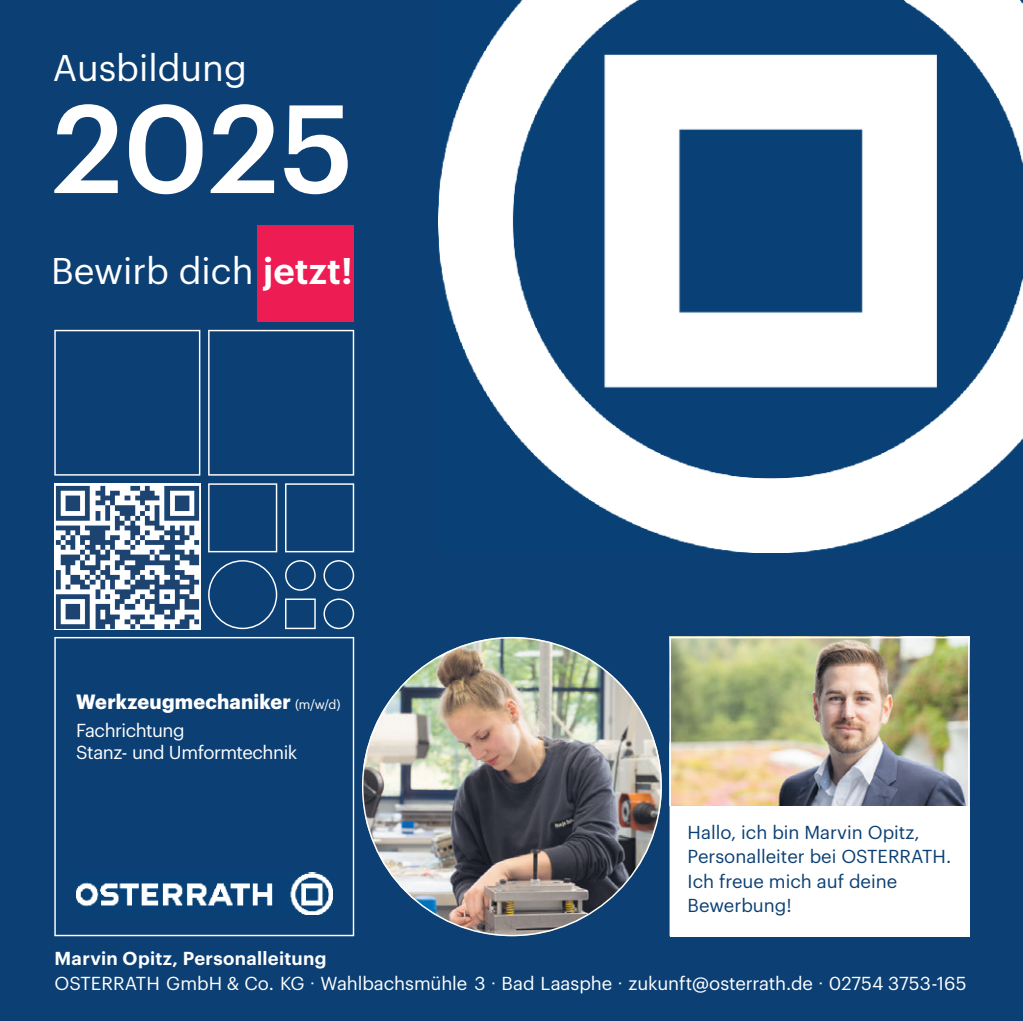
<style>
.page{position:relative;width:1023px;height:1021px;background:#fff}
.page>*{position:absolute;margin:0;border:0;box-sizing:border-box;transform-origin:0 0}
.t1{font:500 122.4px "Graphik";color:#fff}
.t2{font:36.4px "Graphik";color:#fff}
.t3{font:700 20.4px "Graphik";letter-spacing:.01em;color:#fff}
.t4{font:18.4px/25.6px "Graphik";letter-spacing:-.01em;color:#fff}
.t5{font:18.4px/24.4px "Graphik";color:#0c4074}
.s1{font-weight:600}
.s2{font-weight:400;font-size:12.8px}
.s3{font-family:"Arial"}
</style>
<div class="page">
<div style="left:0;top:0;width:1022px;height:1020px;background:#0c4074"></div>
<img style="left:362px;top:637px;width:299px;height:299px">
<svg style="left:54px;top:637px;width:300px;height:299px"></svg>
<img style="left:669px;top:637px;width:300px;height:299px">
<img style="left:76px;top:872px;width:256px;height:42px">
<svg style="left:54px;top:330px;width:146px;height:145px"></svg>
<svg style="left:208px;top:330px;width:146px;height:145px"></svg>
<svg style="left:323px;top:598px;width:31px;height:31px"></svg>
<svg style="left:285px;top:598px;width:31px;height:31px"></svg>
<svg style="left:208px;top:560px;width:69px;height:69px"></svg>
<svg style="left:208px;top:483px;width:69px;height:69px"></svg>
<svg style="left:323px;top:560px;width:31px;height:30px"></svg>
<svg style="left:285px;top:560px;width:31px;height:30px"></svg>
<svg style="left:285px;top:483px;width:69px;height:69px"></svg>
<div style="left:257px;top:225px;width:97px;height:97px;background:#ed1d53"></div>
<svg style="left:54px;top:483px;width:146px;height:146px;background:#8ea1b8"></svg>
<img style="left:438px;top:0;width:584px;height:552px">
<p class="t2" style="left:53px;top:41px;width:195px">Ausbildung</p>
<p class="t1" style="left:52px;top:55px;width:303px">2025</p>
<p class="t2" style="left:51px;top:244px;width:303px">Bewirb dich <span class="s1">jetzt!</span></p>
<p class="t3" style="left:76px;top:685px;width:266px">Werkzeugmechaniker <span class="s2">(m/w/d)</span></p>
<p class="t4" style="left:76px;top:717px;width:223px;line-height:22px">Fachrichtung<br>Stanz- und Umformtechnik</p>
<p class="t5" style="left:687px;top:818px;width:265px">Hallo, ich bin Marvin Opitz,<br>Personalleiter bei OSTERRATH.<br>Ich freue mich auf deine<br>Bewerbung!</p>
<p class="t4" style="left:54px;top:943px;width:913px"><span class="s1">Marvin Opitz, Personalleitung<br></span>OSTERRATH GmbH &amp; Co. KG <span class="s3">·</span> Wahlbachsmühle 3 <span class="s3">·</span> Bad Laasphe <span class="s3">·</span> zukunft@osterrath.de <span class="s3">·</span> 02754 3753-165</p>
</div>
